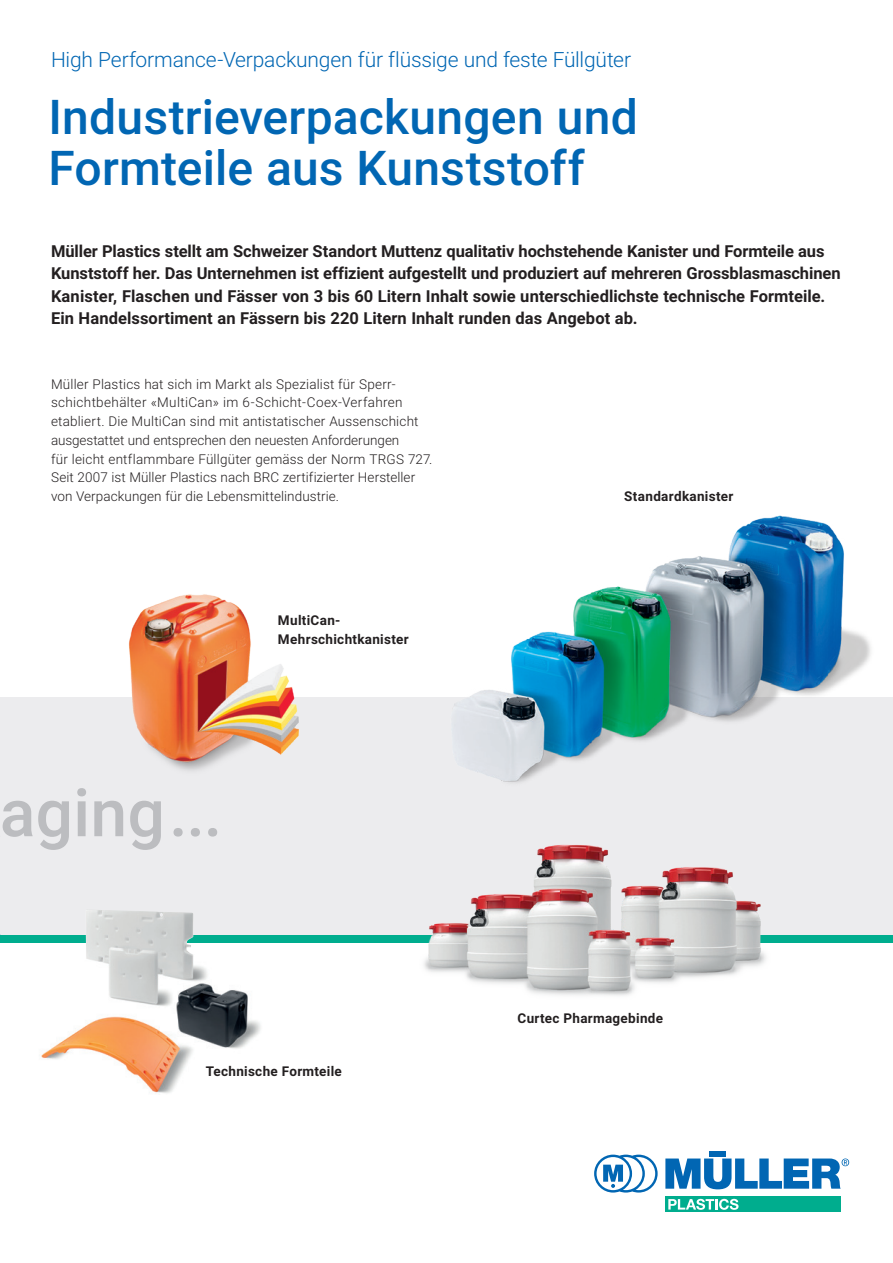
<style>
.page{position:relative;width:893px;height:1263px;background:#fff}
.page>*{position:absolute;margin:0;border:0;box-sizing:border-box;transform-origin:0 0}
.t1{font:500 66px "Roboto";letter-spacing:.005em;color:#bcbdc0}
.t2{font:500 48px/51px "Roboto";letter-spacing:.005em;color:#0166b3}
.t3{font:300 21px "Roboto";letter-spacing:-.01em;color:#0166b3}
.t4{font:700 16.5px/22.5px "Roboto";color:#231f20}
.t5{font:300 13.5px/18.8px "Roboto";letter-spacing:.01em;color:#231f20}
.t6{font:700 13.5px/18.8px "Roboto";letter-spacing:.025em;color:#231f20}
</style>
<div class="page">
<div style="left:0;top:698px;width:893px;height:245px;background:#ececee"></div>
<div style="left:0;top:935px;width:893px;height:8px;background:#00ad8e"></div>
<div style="left:665px;top:1196px;width:176px;height:16px;background:#00ad8e"></div>
<svg style="left:594px;top:1154px;width:64px;height:38px"></svg>
<svg style="left:668px;top:1199px;width:70px;height:11px"></svg>
<svg style="left:665px;top:1158px;width:184px;height:31px"></svg>
<div style="left:709px;top:1151px;width:17px;height:5px;background:#0166b3"></div>
<img style="left:424px;top:844px;width:342px;height:152px">
<img style="left:41px;top:910px;width:220px;height:183px">
<svg style="left:160px;top:913px;width:3px;height:4px"></svg>
<img style="left:442px;top:515px;width:437px;height:268px">
<img style="left:119px;top:594px;width:205px;height:177px">
<h3 class="t3" style="left:51px;top:45px;width:581px">High Performance-Verpackungen für flüssige und feste Füllgüter</h3>
<h2 class="t2" style="left:48px;top:89px;width:591px">Industrieverpackungen und<br>Formteile aus Kunststoff</h2>
<p class="t4" style="left:51px;top:239px;width:791px">Müller Plastics stellt am Schweizer Standort Muttenz qualitativ hochstehende Kanister und Formteile aus Kunststoff her. Das Unternehmen ist effizient aufgestellt und produziert auf mehreren Grossblasmaschinen Kanister, Flaschen und Fässer von 3 bis 60 Litern Inhalt sowie unterschiedlichste technische Formteile.<br>Ein Handelssortiment an Fässern bis 220 Litern Inhalt runden das Angebot ab.</p>
<p class="t5" style="left:51px;top:374px;width:383px">Müller Plastics hat sich im Markt als Spezialist für Sperr&shy;schichtbehälter «MultiCan» im 6-Schicht-Coex-Verfahren etabliert. Die MultiCan sind mit antistatischer Aussenschicht ausgestattet und entsprechen den neuesten Anforderungen<br>für leicht entflammbare Füllgüter gemäss der Norm TRGS 727.<br>Seit 2007 ist Müller Plastics nach BRC zertifizierter Hersteller von Verpackungen für die Lebensmittelindustrie.</p>
<h1 class="t1" style="left:0;top:766px;width:224px">aging ...</h1>
<p class="t6" style="left:278px;top:610px;width:132px">MultiCan-<br>Mehrschichtkanister</p>
<p class="t6" style="left:206px;top:1061px;width:137px">Technische Formteile</p>
<p class="t6" style="left:624px;top:486px;width:111px">Standardkanister</p>
<p class="t6" style="left:517px;top:1008px;width:147px">Curtec Pharmagebinde</p>
</div>
